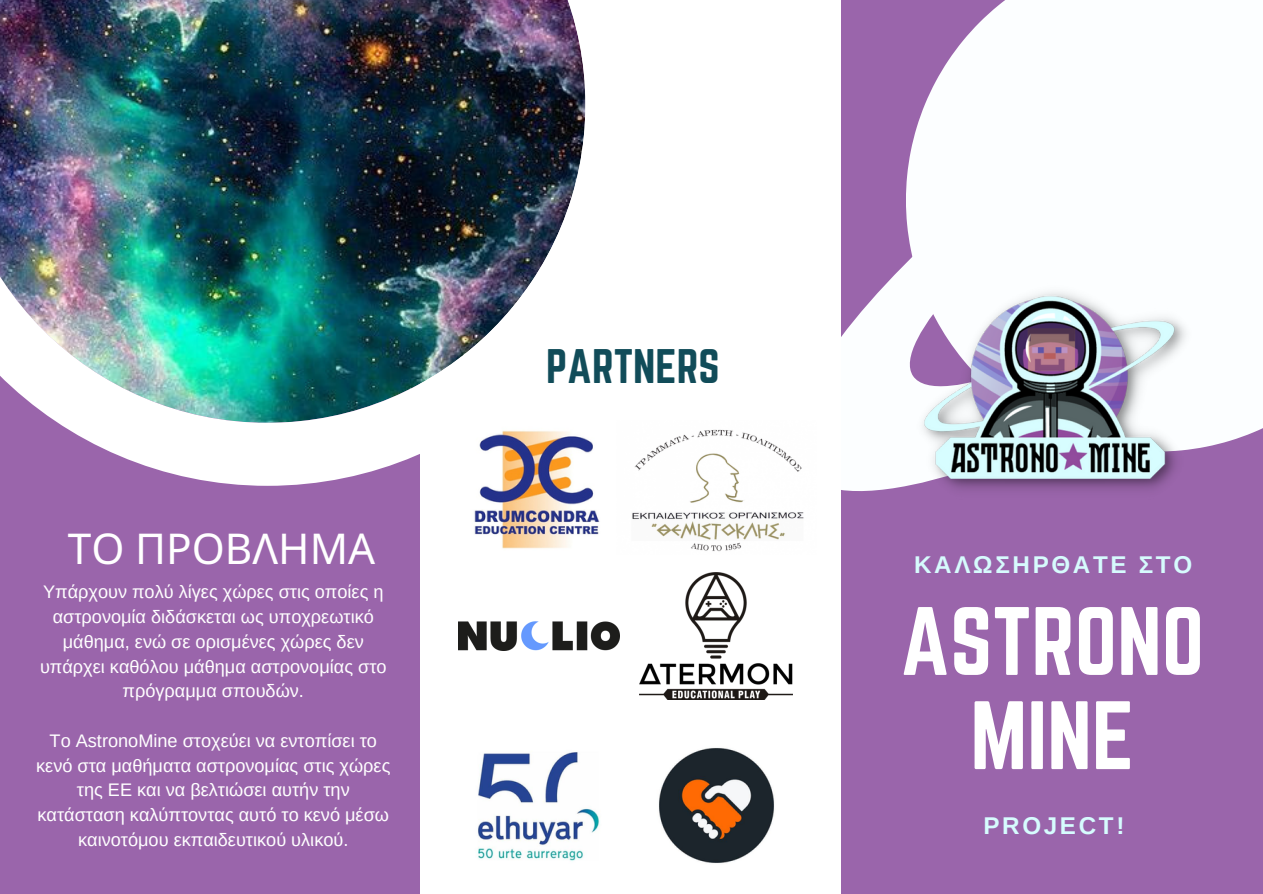
<style>
.page{position:relative;width:1263px;height:894px;background:#fff}
.page>*{position:absolute;margin:0;border:0;box-sizing:border-box;transform-origin:0 0}
.t1{font:84.75px/94.1px "Norwester";color:#fff;text-align:center}
.t2{font:42.45px "Noto Sans";color:#fff}
.t3{font:42.45px "Norwester";color:#114c59}
.t4{font:700 24.15px "Arimo";letter-spacing:.11em;color:#d6fbfd}
.t5{font:700 24.15px "Arimo";letter-spacing:.11em;color:#d6fcfe}
.t6{font:18.15px/24.8px "Arimo";color:#fff;text-align:center}
</style>
<div class="page">
<div style="left:0;top:0;width:1263px;height:893px;background:#9a65ab"></div>
<svg style="left:841px;top:263px;width:73px;height:228px;fill:#fcfeff"></svg>
<div style="left:420px;top:0;width:421px;height:893px;background:#fff"></div>
<div style="left:906px;top:0;width:357px;height:451px;background:#fcfeff"></div>
<img style="left:0;top:0;width:586px;height:485px">
<img style="left:914px;top:292px;width:279px;height:198px">
<img style="left:640px;top:572px;width:153px;height:127px">
<img style="left:459px;top:621px;width:161px;height:29px">
<img style="left:632px;top:429px;width:172px;height:123px">
<img style="left:470px;top:425px;width:130px;height:124px">
<img style="left:478px;top:752px;width:122px;height:109px">
<img style="left:659px;top:748px;width:115px;height:115px">
<p class="t2" style="left:68px;top:518px;width:309px">ΤΟ ΠΡΟΒΛΗΜΑ</p>
<h2 class="t6" style="left:40px;top:579px;width:348px">Υπάρχουν πολύ λίγες χώρες στις οποίες η αστρονομία διδάσκεται ως υποχρεωτικό μάθημα, ενώ σε ορισμένες χώρες δεν υπάρχει καθόλου μάθημα αστρονομίας στο πρόγραμμα σπουδών.</h2>
<h3 class="t6" style="left:36px;top:728px;width:356px">Το AstronoMine στοχεύει να εντοπίσει το κενό στα μαθήματα αστρονομίας στις χώρες της ΕΕ και να βελτιώσει αυτήν την κατάσταση καλύπτοντας αυτό το κενό μέσω καινοτόμου εκπαιδευτικού υλικού.</h3>
<p class="t3" style="left:546px;top:340px;width:175px">PARTNERS</p>
<p class="t4" style="left:914px;top:551px;width:280px">ΚΑΛΩΣΗΡΘΑΤΕ ΣΤΟ</p>
<p class="t1" style="left:900px;top:593px;width:305px">ASTRONO<br>MINE</p>
<p class="t5" style="left:983px;top:812px;width:143px">PROJECT!</p>
</div>
